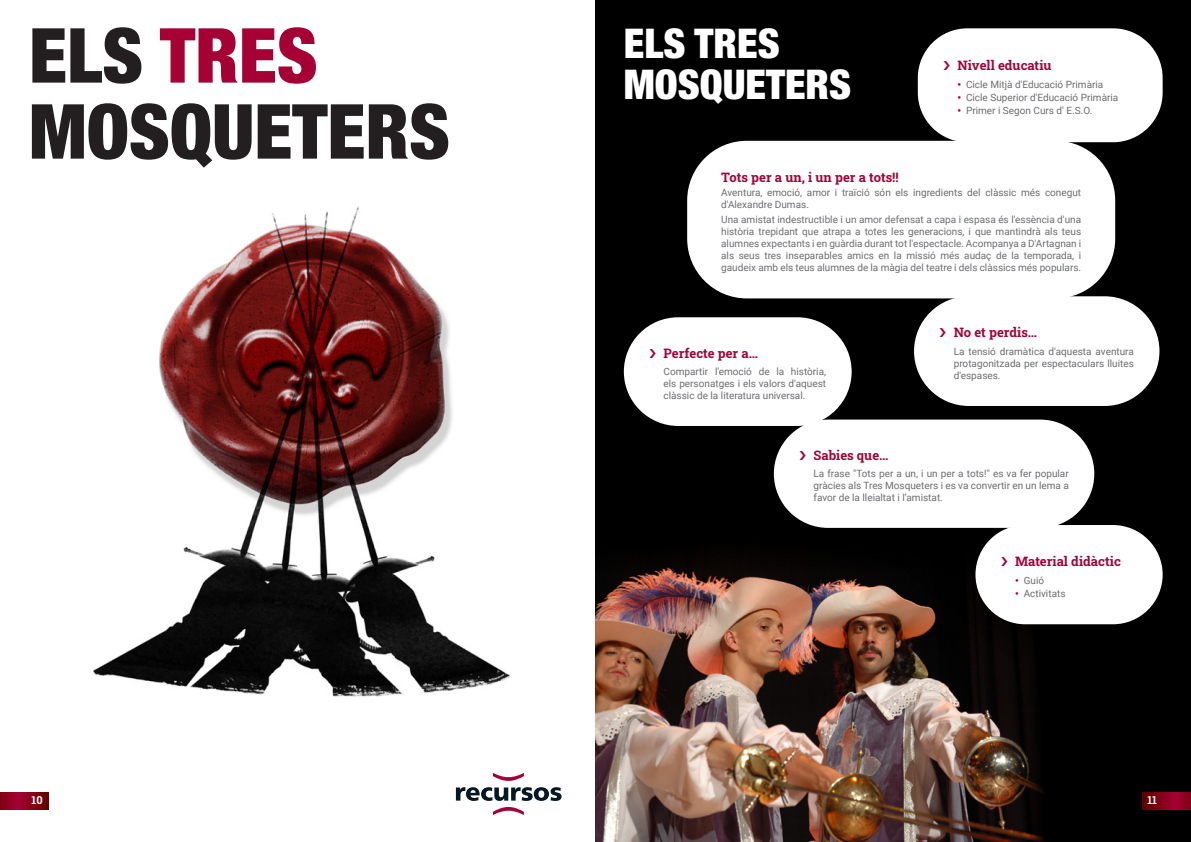
<style>
.page{position:relative;width:1191px;height:842px;background:#fff}
.page>*{position:absolute;margin:0;border:0;box-sizing:border-box;transform-origin:0 0}
.TITOL_CARA{font:900 condensed 76px/76px "Helvetica Neue LT Std";color:#231f20}
.titol{font:900 condensed 41px/41px "Helvetica Neue LT Std";color:#fff}
.COS_ENTRADA{font:13px "Roboto Slab";color:#a50134}
.t1{font:11px "Roboto Slab";color:#fff}
.COS{font:10px/12px "Roboto";color:#6c6d70}
.tick-cos{font:10px/12px "Roboto";color:#6c6d70;text-align:justify}
.s1{color:#a50134}
.s2{font-weight:900;color:#a50134}
</style>
<div class="page">
<img style="left:0;top:206px;width:511px;height:604px">
<div style="left:595px;top:0;width:596px;height:842px;background:#000"></div>
<img style="left:595px;top:482px;width:468px;height:360px">
<div style="left:443px;top:761px;width:131px;height:66px;background:#fff"></div>
<svg style="left:456px;top:787px;width:105px;height:14px"></svg>
<svg style="left:493px;top:773px;width:31px;height:8px"></svg>
<svg style="left:493px;top:807px;width:31px;height:8px"></svg>
<svg style="left:0;top:792px;width:48px;height:17px"></svg>
<svg style="left:1142px;top:792px;width:49px;height:17px"></svg>
<div style="left:919px;top:30px;width:242px;height:111px;background:#fff;border-radius:48px"></div>
<div style="left:917px;top:28px;width:245px;height:114px;border:3px solid #fff;border-radius:48px"></div>
<div style="left:688px;top:142px;width:425px;height:155px;background:#fff;border-radius:58px"></div>
<div style="left:687px;top:141px;width:428px;height:157px;border:3px solid #fff;border-radius:58px"></div>
<div style="left:625px;top:319px;width:225px;height:106px;background:#fff;border-radius:53px"></div>
<div style="left:624px;top:317px;width:227px;height:109px;border:3px solid #fff;border-radius:53px"></div>
<div style="left:915px;top:298px;width:243px;height:107px;background:#fff;border-radius:53px"></div>
<div style="left:914px;top:296px;width:245px;height:110px;border:3px solid #fff;border-radius:53px"></div>
<div style="left:775px;top:421px;width:318px;height:105px;background:#fff;border-radius:53px"></div>
<div style="left:774px;top:420px;width:320px;height:108px;border:3px solid #fff;border-radius:53px"></div>
<div style="left:976px;top:526px;width:185px;height:97px;background:#fff;border-radius:48px"></div>
<div style="left:975px;top:525px;width:187px;height:99px;border:3px solid #fff;border-radius:48px"></div>
<p class="TITOL_CARA" style="left:29px;top:16px;width:422px">ELS <span class="s1">TRES<br></span>MOSQUETERS</p>
<p class="titol" style="left:624px;top:22px;width:229px">ELS TRES<br>MOSQUETERS</p>
<p class="COS_ENTRADA" style="left:957px;top:56px;width:96px">Nivell educatiu</p>
<p class="COS" style="left:957px;top:78px;width:147px"><span class="s2">•</span> Cicle Mitjà d'Educació Primària</p>
<p class="COS" style="left:957px;top:91px;width:162px"><span class="s2">•</span> Cicle Superior d'Educació Primària</p>
<p class="COS" style="left:957px;top:104px;width:136px"><span class="s2">•</span> Primer i Segon Curs d' E.S.O.</p>
<p class="COS_ENTRADA" style="left:721px;top:168px;width:179px">Tots per a un, i un per a tots!!</p>
<p class="COS" style="left:721px;top:186px;width:361px">Aventura, emoció, amor i traïció són els ingredients del clàssic més conegut d'Alexandre Dumas.</p>
<p class="COS" style="left:721px;top:213px;width:361px;text-align:justify">Una amistat indestructible i un amor defensat a capa i espasa és l'essència d'una història trepidant que atrapa a totes les generacions, i que mantindrà als teus alumnes expectants i en guàrdia durant tot l'espectacle. Acompanya a D'Artagnan i als seus tres inseparables amics en la missió més audaç de la temporada, i gaudeix amb els teus alumnes de la màgia del teatre i dels clàssics més populars.</p>
<p class="COS_ENTRADA" style="left:663px;top:344px;width:96px">Perfecte per a…</p>
<p class="tick-cos" style="left:663px;top:365px;width:164px">Compartir l'emoció de la història, els personatges i els valors d'aquest clàssic de la literatura universal.</p>
<p class="COS_ENTRADA" style="left:953px;top:323px;width:85px">No et perdis…</p>
<p class="tick-cos" style="left:953px;top:345px;width:182px">La tensió dramàtica d'aquesta aventura protagonitzada per espectaculars lluites d'espases.</p>
<p class="COS_ENTRADA" style="left:813px;top:446px;width:76px">Sabies que…</p>
<p class="tick-cos" style="left:813px;top:467px;width:257px">La frase "Tots per a un, i un per a tots!" es va fer popular gràcies als Tres Mosqueters i es va convertir en un lema a favor de la lleialtat i l’amistat.</p>
<p class="COS_ENTRADA" style="left:1015px;top:552px;width:107px">Material didàctic</p>
<p class="COS" style="left:1015px;top:574px;width:30px"><span class="s2">•</span> Guió</p>
<p class="COS" style="left:1015px;top:587px;width:52px"><span class="s2">•</span> Activitats</p>
<p class="t1" style="left:32px;top:792px;width:13px">10</p>
<p class="t1" style="left:1147px;top:792px;width:11px">11</p>
</div>
